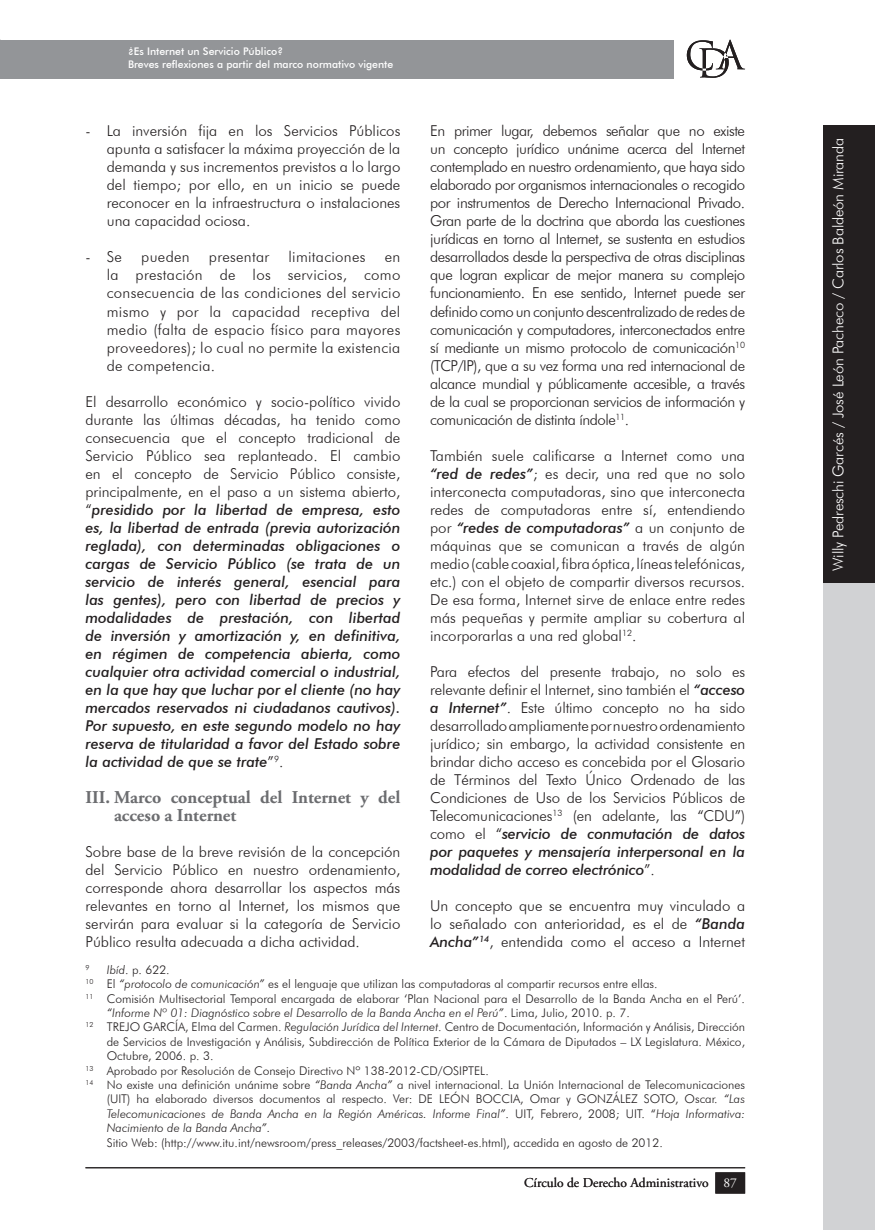
<style>
.page{position:relative;width:875px;height:1230px;background:#fff}
.page>*{position:absolute;margin:0;border:0;box-sizing:border-box;transform-origin:0 0}
.t1{font:700 18px/18px "Adobe Garamond Pro";color:#6c6d70}
.t2{font:300 15px/18px "Futura BT";color:#231f20;text-align:justify}
.t3{font:italic 500 15px/18px "Futura BT";color:#231f20;text-align:justify}
.t4{font:300 15px "Futura BT";letter-spacing:-.01em;color:#fff}
.t5{font:13.5px "Adobe Garamond Pro";color:#231f20}
.t6{font:300 12px "Futura BT";color:#231f20}
.t7{font:italic 300 12px "Futura BT";color:#231f20}
.t8{font:500 10.5px/12.6px "Futura BT";color:#fff}
.t9{font:300 7.05px "Futura BT";color:#231f20}
.s1{font-weight:300;font-style:normal}
.s2{font-weight:500;font-style:italic}
.s3{font-style:italic}
.s4{font-style:normal}
.s5{color:#fff}
</style>
<div class="page">
<div style="left:823px;top:270px;width:51px;height:959px;background:#d1d2d4"></div>
<div style="left:0;top:40px;width:673px;height:38px;background:#939598"></div>
<div style="left:823px;top:125px;width:51px;height:457px;background:#231f20"></div>
<svg style="left:686px;top:40px;width:58px;height:38px"></svg>
<hr style="left:85px;top:1167px;width:660px;height:1px;background:#231f20">
<div style="left:715px;top:1172px;width:29px;height:20px;background:#231f20"></div>
<div style="left:715px;top:1172px;width:30px;height:21px;border:2px solid #231f20"></div>
<p class="t8" style="left:128px;top:45px;width:267px">¿Es Internet un Servicio Público?<br>Breves reflexiones a partir del marco normativo vigente</p>
<p class="t2" style="left:107px;top:122px;width:295px;text-indent:-21px">- La inversión fija en los servicios Públicos apunta a satisfacer la máxima proyección de la demanda y sus incrementos previstos a lo largo del tiempo; por ello, en un inicio se puede reconocer en la infraestructura o instalaciones una capacidad ociosa.</p>
<p class="t2" style="left:85px;top:248px;width:38px">- se</p>
<p class="t2" style="left:141px;top:248px;width:50px">pueden</p>
<p class="t2" style="left:209px;top:248px;width:62px">presentar</p>
<p class="t2" style="left:288px;top:248px;width:78px">limitaciones</p>
<p class="t2" style="left:107px;top:248px;width:295px;text-indent:278px">en la prestación de los servicios, como consecuencia de las condiciones del servicio mismo y por la capacidad receptiva del medio (falta de espacio físico para mayores proveedores); lo cual no permite la existencia de competencia.</p>
<p class="t3" style="left:85px;top:392px;width:316px"><span class="s1">el desarrollo económico y socio-político vivido durante las últimas décadas, ha tenido como consecuencia que el concepto tradicional de servicio Público sea replanteado. el cambio en el concepto de servicio Público consiste, principalmente, en el paso a un sistema abierto, “</span>presidido por la libertad de empresa, esto es, la libertad de entrada (previa autorización reglada), con determinadas obligaciones o cargas de Servicio Público (se trata de un servicio de interés general, esencial para las gentes), pero con libertad de precios y modalidades de prestación, con libertad de inversión y amortización y, en definitiva, en régimen de competencia abierta, como cualquier otra actividad comercial o industrial, en la que hay que luchar por el cliente (no hay mercados reservados ni ciudadanos cautivos).<br>Por supuesto, en este segundo modelo no hay reserva de titularidad a favor del Estado sobre la actividad de que se trate<span class="s1">”</span><sup>9</sup><span class="s1">.</span></p>
<p class="t1" style="left:114px;top:788px;width:288px;text-indent:-28px">III. Marco conceptual del Internet y del acceso a Internet</p>
<p class="t2" style="left:85px;top:842px;width:316px">sobre base de la breve revisión de la concepción del servicio Público en nuestro ordenamiento, corresponde ahora desarrollar los aspectos más relevantes en torno al internet, los mismos que servirán para evaluar si la categoría de servicio Público resulta adecuada a dicha actividad.</p>
<p class="t2" style="left:430px;top:122px;width:316px">en primer lugar, debemos señalar que no existe un concepto jurídico unánime acerca del internet contemplado en nuestro ordenamiento, que haya sido elaborado por organismos internacionales o recogido por instrumentos de derecho internacional Privado.<br>Gran parte de la doctrina que aborda las cuestiones jurídicas en torno al internet, se sustenta en estudios desarrollados desde la perspectiva de otras disciplinas que logran explicar de mejor manera su complejo funcionamiento. en ese sentido, internet puede ser definido como un conjunto descentralizado de redes de comunicación y computadores, interconectados entre sí mediante un mismo protocolo de comunicación<sup>10 </sup>(tCP/iP), que a su vez forma una red internacional de alcance mundial y públicamente accesible, a través de la cual se proporcionan servicios de información y comunicación de distinta índole<sup>11</sup>.</p>
<p class="t2" style="left:430px;top:446px;width:316px">también suele calificarse a internet como una <span class="s2">“red de redes”</span>; es decir, una red que no solo interconecta computadoras, sino que interconecta redes de computadoras entre sí, entendiendo por <span class="s2">“redes de computadoras”</span> a un conjunto de máquinas que se comunican a través de algún medio (cable coaxial, fibra óptica, líneas telefónicas, etc.) con el objeto de compartir diversos recursos. de esa forma, internet sirve de enlace entre redes más pequeñas y permite ampliar su cobertura al incorporarlas a una red global<sup>12</sup>.</p>
<p class="t2" style="left:430px;top:662px;width:316px">Para efectos del presente trabajo, no solo es relevante definir el internet, sino también el <span class="s2">“acceso a Internet”</span>. este último concepto no ha sido desarrollado ampliamente por nuestro ordenamiento jurídico; sin embargo, la actividad consistente en brindar dicho acceso es concebida por el Glosario de términos del texto Único Ordenado de las Condiciones de Uso de los servicios Públicos de telecomunicaciones<sup>13</sup> (en adelante, las “CdU”) como el “<span class="s2">servicio de conmutación de datos por paquetes y mensajería interpersonal en la modalidad de correo electrónico</span>”.</p>
<p class="t2" style="left:430px;top:896px;width:316px">Un concepto que se encuentra muy vinculado a lo señalado con anterioridad, es el de <span class="s2">“Banda Ancha”</span><sup>14</sup>, entendida como el acceso a internet</p>
<p class="t9" style="left:85px;top:962px;width:6px">9</p>
<p class="t6" style="left:107px;top:962px;width:64px"><span class="s3">Ibíd</span>. p. 622.</p>
<p class="t6" style="left:85px;top:976px;width:573px"><sup>10</sup> el <span class="s3">“protocolo de comunicación”</span> es el lenguaje que utilizan las computadoras al compartir recursos entre ellas.</p>
<p class="t6" style="left:85px;top:990px;width:661px"><sup>11</sup> Comisión Multisectorial temporal encargada de elaborar ‘Plan Nacional para el desarrollo de la Banda ancha en el Perú’.</p>
<p class="t7" style="left:107px;top:1005px;width:524px">“Informe Nº 01: Diagnóstico sobre el Desarrollo de la Banda Ancha en el Perú”<span class="s4">. Lima, Julio, 2010. p. 7.</span></p>
<p class="t6" style="left:85px;top:1019px;width:661px"><sup>12</sup> tReJO GaRCÍa, elma del Carmen. <span class="s3">Regulación Jurídica del Internet</span>. Centro de documentación, información y análisis, dirección</p>
<p class="t6" style="left:107px;top:1034px;width:639px">de servicios de investigación y análisis, subdirección de Política exterior de la Cámara de diputados – LX Legislatura. México,</p>
<p class="t6" style="left:107px;top:1048px;width:108px">Octubre, 2006. p. 3.</p>
<p class="t6" style="left:85px;top:1062px;width:405px"><sup>13</sup> aprobado por Resolución de Consejo directivo Nº 138-2012-Cd/OsiPteL.</p>
<p class="t6" style="left:85px;top:1077px;width:661px"><sup>14</sup> No existe una definición unánime sobre <span class="s3">“Banda Ancha”</span> a nivel internacional. La Unión internacional de telecomunicaciones</p>
<p class="t6" style="left:107px;top:1091px;width:639px">(Uit) ha elaborado diversos documentos al respecto. ver: de LeÓN BOCCia, Omar y GONZÁLeZ sOtO, Oscar. <span class="s3">“Las</span></p>
<p class="t7" style="left:107px;top:1106px;width:639px">Telecomunicaciones de Banda Ancha en la Región Américas. Informe Final”<span class="s4">. Uit, Febrero, 2008; Uit. “</span>Hoja Informativa:</p>
<p class="t7" style="left:107px;top:1120px;width:165px">Nacimiento de la Banda Ancha”.</p>
<p class="t6" style="left:107px;top:1134px;width:557px">sitio Web: (http://www.itu.int/newsroom/press_releases/2003/factsheet-es.html), accedida en agosto de 2012.</p>
<p class="t5" style="left:524px;top:1174px;width:214px">Círculo de Derecho Administrativo <span class="s5">87</span></p>
<p class="t4" style="left:828px;top:571px;width:434px;rotate:-90deg">Willy Pedreschi Garcés / José León Pacheco / Carlos Baldeón Miranda</p>
<p class="t4" style="left:829px;top:225px;width:80px;rotate:-90deg">Presentación</p>
</div>
